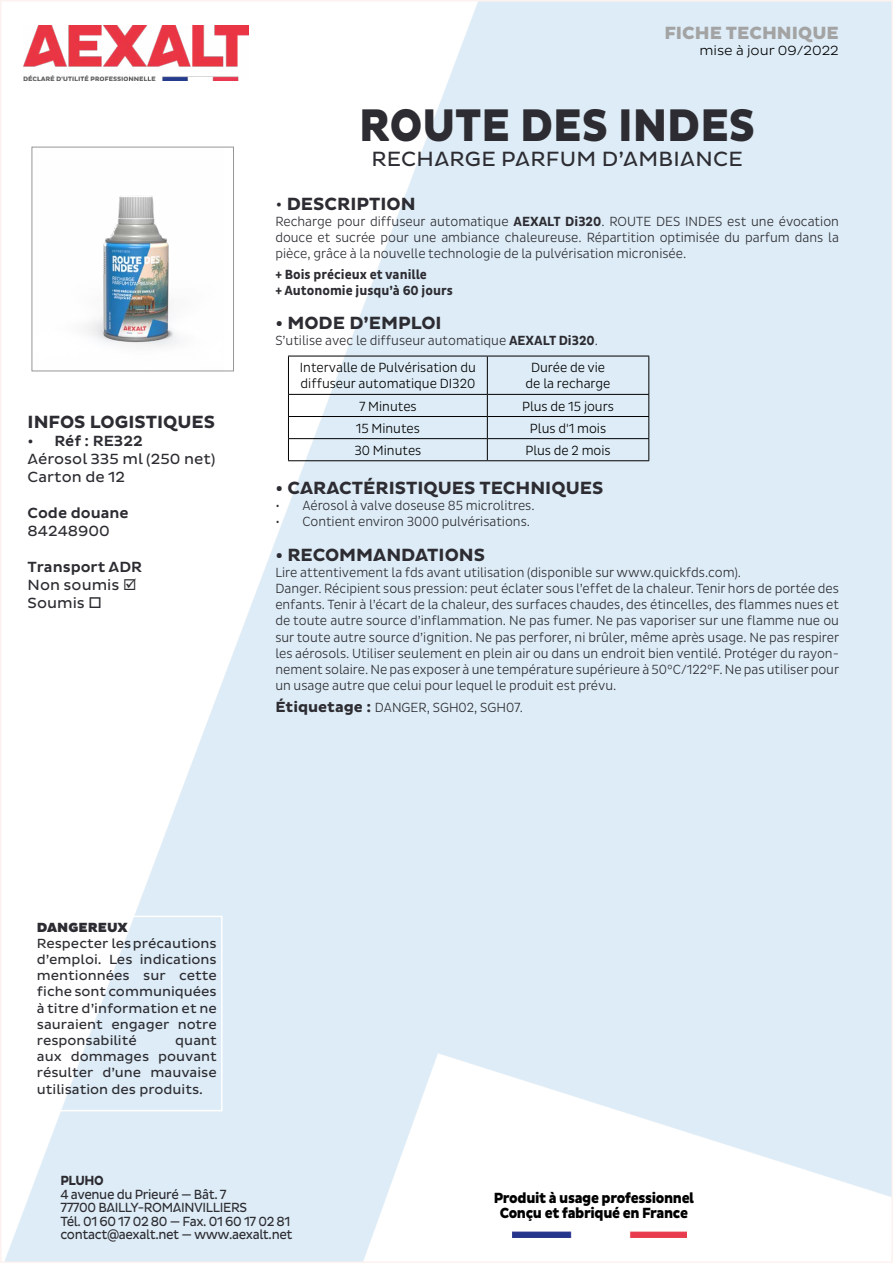
<style>
.page{position:relative;width:893px;height:1263px;background:#fff}
.page>*{position:absolute;margin:0;border:0;box-sizing:border-box;transform-origin:0 0}
.t1{font:46.5px "Aexalt Heavy";color:#2d2c32;scale:.9 1}
.t2{font:21px "Aexalt MS Regular";letter-spacing:.015em;color:#2d2c32}
.t3{font:18px "Aexalt MS Bold";color:#2d2c32}
.t4{font:18px "Aexalt Heavy";color:#a3a3a3}
.t5{font:15px/18px "Aexalt MS Regular";color:#2d2c32}
.t6{font:800 15px/15px "Aexalt";letter-spacing:-.025em;color:#000;text-align:center;scale:.9 1}
.t7{font:15px "Aexalt MS Medium";color:#2d2c32}
.t8{font:300 13.5px/16.2px "Pluto Sans Cond";color:#2d2c32}
.t9{font:13.5px/16.2px "Aexalt MS Regular";letter-spacing:-.015em;color:#2d2c32;text-align:justify}
.t10{font:13.5px/13.5px "Aexalt MS Regular";letter-spacing:-.015em;color:#2d2c32;scale:.9 1}
.t11{font:300 13.5px/16.2px "Pluto Sans Cond";color:#000;text-align:center}
.t12{font:700 13.5px/16.2px "Pluto Sans Cond";color:#2d2c32}
.t13{font:13.5px "Aexalt MS Light";color:#000}
.t14{font:13.5px "Aexalt MS Black";color:#2d2c32}
.t15{font:13.5px "Aexalt MS Bold";letter-spacing:-.03em;color:#2d2c32;scale:.9 1}
.s1{font-family:"Aexalt MS Regular"}
.s2{font-weight:700}
.s3{color:#000}
.s4{font-family:"Pluto Sans";font-weight:700;font-size:15px}
</style>
<div class="page">
<img style="left:5px;top:3px;width:885px;height:1257px">
<img style="left:500px;top:1230px;width:186px;height:7px">
<div style="left:31px;top:916px;width:192px;height:195px;border:2px solid #fff"></div>
<img style="left:23px;top:25px;width:226px;height:55px">
<hr style="left:288px;top:356px;width:199px;height:1px;background:#000">
<hr style="left:288px;top:356px;width:1px;height:38px;background:#000">
<hr style="left:487px;top:356px;width:162px;height:1px;background:#000">
<hr style="left:487px;top:356px;width:1px;height:38px;background:#000">
<hr style="left:648px;top:356px;width:1px;height:38px;background:#000">
<hr style="left:288px;top:394px;width:199px;height:1px;background:#000">
<hr style="left:487px;top:394px;width:162px;height:1px;background:#000">
<hr style="left:288px;top:416px;width:199px;height:1px;background:#000">
<hr style="left:487px;top:416px;width:162px;height:1px;background:#000">
<hr style="left:288px;top:438px;width:199px;height:1px;background:#000">
<svg style="left:288px;top:395px;width:1px;height:65px"></svg>
<hr style="left:487px;top:438px;width:162px;height:1px;background:#000">
<svg style="left:487px;top:395px;width:1px;height:65px"></svg>
<svg style="left:648px;top:395px;width:1px;height:65px"></svg>
<hr style="left:288px;top:460px;width:199px;height:1px;background:#000">
<hr style="left:487px;top:460px;width:162px;height:1px;background:#000">
<div style="left:32px;top:147px;width:201px;height:224px;background:#fff"></div>
<img style="left:86px;top:196px;width:93px;height:151px">
<div style="left:32px;top:147px;width:202px;height:224px;border:1px solid #979696"></div>
<h3 class="t4" style="left:664px;top:22px;width:176px">FICHE TECHNIQUE</h3>
<p class="t13" style="left:699px;top:43px;width:141px">mise à jour 09/2022</p>
<h3 class="t3" style="left:28px;top:412px;width:189px">INFOS LOGISTIQUES</h3>
<p class="t7" style="left:28px;top:432px;width:117px">• Réf : RE322</p>
<p class="t5" style="left:28px;top:450px;width:189px">Aérosol 335 ml (250 net)<br>Carton de 12</p>
<p class="t7" style="left:28px;top:504px;width:103px">Code douane</p>
<p class="t5" style="left:28px;top:522px;width:84px">84248900</p>
<p class="t7" style="left:28px;top:558px;width:116px">Transport ADR</p>
<p class="t5" style="left:28px;top:576px;width:110px">Non soumis ☑<br>Soumis □</p>
<h1 class="t1" style="left:359px;top:99px;width:441px">ROUTE DES INDES</h1>
<h2 class="t2" style="left:371px;top:147px;width:373px">RECHARGE PARFUM D’AMBIANCE</h2>
<h3 class="t3" style="left:275px;top:193px;width:142px"><span class="s1">•</span> DESCRIPTION</h3>
<p class="t8" style="left:275px;top:213px;width:565px;text-align:justify">Recharge pour diffuseur automatique <span class="s2">AEXALT Di320</span>. ROUTE DES INDES est une évocation douce et sucrée pour une ambiance chaleureuse. Répartition optimisée du parfum dans la pièce, grâce à la nouvelle technologie de la pulvérisation micronisée.</p>
<p class="t12" style="left:275px;top:266px;width:179px">+ Bois précieux et vanille<br>+ Autonomie jusqu’à 60 jours</p>
<h3 class="t3" style="left:275px;top:313px;width:168px">• MODE D’EMPLOI</h3>
<p class="t8" style="left:300px;top:328px;width:300px;line-height:26.7px;text-indent:-25px">S’utilise avec le diffuseur automatique <span class="s2">AEXALT Di320</span>.<br><span class="s3">Intervalle de Pulvérisation du</span></p>
<p class="t11" style="left:301px;top:376px;width:176px">diffuseur automatique DI320</p>
<p class="t11" style="left:526px;top:360px;width:86px">Durée de vie de la recharge</p>
<p class="t11" style="left:359px;top:398px;width:59px">7 Minutes</p>
<p class="t11" style="left:522px;top:398px;width:93px">Plus de 15 jours</p>
<p class="t11" style="left:356px;top:420px;width:66px">15 Minutes</p>
<p class="t11" style="left:530px;top:420px;width:78px">Plus d'1 mois</p>
<p class="t11" style="left:354px;top:442px;width:68px">30 Minutes</p>
<p class="t11" style="left:525px;top:442px;width:87px">Plus de 2 mois</p>
<h3 class="t3" style="left:275px;top:477px;width:329px">• CARACTÉRISTIQUES TECHNIQUES</h3>
<p class="t8" style="left:275px;top:497px;width:261px">• Aérosol à valve doseuse 85 microlitres.</p>
<p class="t8" style="left:275px;top:514px;width:256px">• Contient environ 3000 pulvérisations.</p>
<h3 class="t3" style="left:275px;top:544px;width:211px">• RECOMMANDATIONS</h3>
<p class="t8" style="left:275px;top:564px;width:565px">Lire attentivement la fds avant utilisation (disponible sur www.quickfds.com).<br>Danger. Récipient sous pression: peut éclater sous l’effet de la chaleur. Tenir hors de portée des enfants. Tenir à l’écart de la chaleur, des surfaces chaudes, des étincelles, des flammes nues et de toute autre source d’inflammation. Ne pas fumer. Ne pas vaporiser sur une flamme nue ou sur toute autre source d’ignition. Ne pas perforer, ni brûler, même après usage. Ne pas respirer les aérosols. Utiliser seulement en plein air ou dans un endroit bien ventilé. Protéger du rayon&shy;nement solaire. Ne pas exposer à une température supérieure à 50°C/122°F. Ne pas utiliser pour un usage autre que celui pour lequel le produit est prévu.</p>
<p class="t8" style="left:275px;top:700px;width:249px"><span class="s4">Étiquetage :</span> DANGER, SGH02, SGH07.</p>
<p class="t14" style="left:37px;top:919px;width:92px">DANGEREUX</p>
<p class="t9" style="left:37px;top:935px;width:181px">Respecter les précautions d’emploi. Les indications mentionnées sur cette fiche sont communiquées à titre d’information et ne sauraient engager notre responsabilité</p>
<p class="t9" style="left:37px;top:1032px;width:181px;text-indent:138px">quant aux dommages pouvant résulter d’une mauvaise utilisation des produits.</p>
<p class="t15" style="left:60px;top:1173px;width:50px">PLUHO</p>
<p class="t10" style="left:60px;top:1187px;width:260px">4 avenue du Prieuré — Bât. 7<br>77700 BAILLY-ROMAINVILLIERS<br>Tél. 01 60 17 02 80 — Fax. 01 60 17 02 81 contact@aexalt.net — www.aexalt.net</p>
<p class="t6" style="left:494px;top:1191px;width:224px">Produit à usage professionnel<br>Conçu et fabriqué en France</p>
</div>
